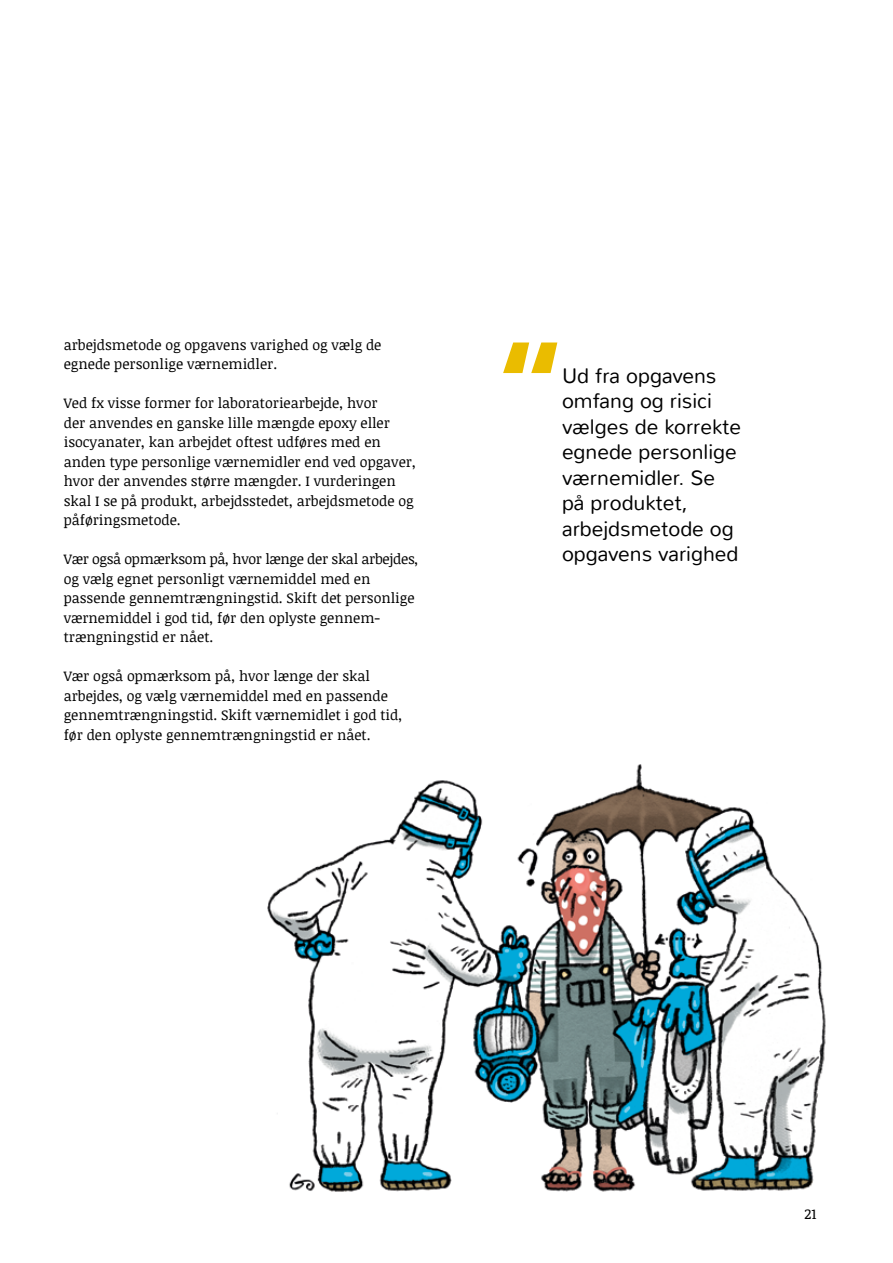
<style>
.page{position:relative;width:893px;height:1263px;background:#fff}
.page>*{position:absolute;margin:0;border:0;box-sizing:border-box;transform-origin:0 0}
.t1{font:700 120px "Nunito";color:#eabc00}
.t2{font:300 21px/25.5px "Nunito";color:#000}
.t3{font:14.25px/19.5px "Noticia Text";color:#000}
</style>
<div class="page">
<img style="left:267px;top:764px;width:559px;height:428px">
<p class="t3" style="left:64px;top:334px;width:319px">arbejdsmetode og opgavens varighed og vælg de egnede personlige værnemidler.</p>
<p class="t3" style="left:64px;top:393px;width:354px">Ved fx visse former for laboratoriearbejde, hvor<br>der anvendes en ganske lille mængde epoxy eller isocyanater, kan arbejdet oftest udføres med en anden type personlige værnemidler end ved opgaver, hvor der anvendes større mængder. I vurderingen skal I se på produkt, arbejdsstedet, arbejdsmetode og påføringsmetode.</p>
<p class="t3" style="left:64px;top:549px;width:356px">Vær også opmærksom på, hvor længe der skal arbejdes, og vælg egnet personligt værnemiddel med en passende gennemtrængningstid. Skift det personlige værnemiddel i god tid, før den oplyste gennem&shy;trængningstid er nået.</p>
<p class="t3" style="left:64px;top:666px;width:340px">Vær også opmærksom på, hvor længe der skal arbejdes, og vælg værnemiddel med en passende gennemtrængningstid. Skift værnemidlet i god tid, før den oplyste gennemtrængningstid er nået.</p>
<h1 class="t1" style="left:496px;top:306px;width:70px">“</h1>
<h2 class="t2" style="left:562px;top:363px;width:180px">Ud fra opgavens omfang og risici vælges de korrekte egnede personlige værnemidler. Se på produktet, arbejdsmetode og opgavens varighed</h2>
<p class="t3" style="left:804px;top:1203px;width:13px">21</p>
</div>
